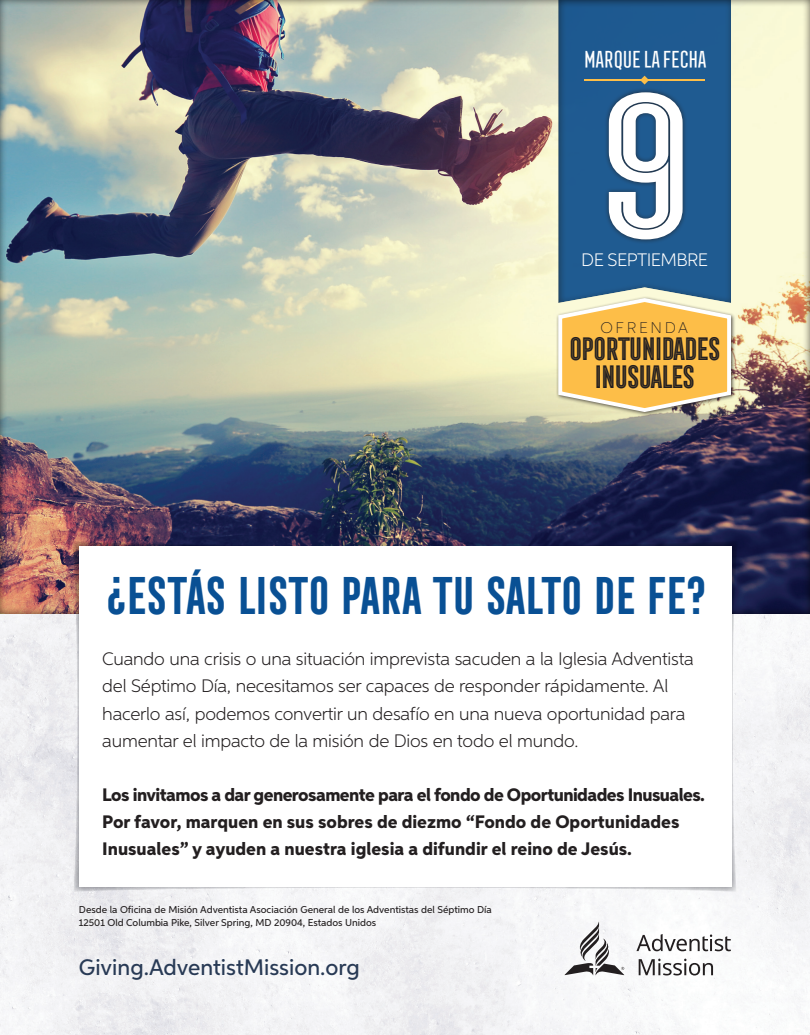
<style>
.page{position:relative;width:810px;height:1035px;background:#fff}
.page>*{position:absolute;margin:0;border:0;box-sizing:border-box;transform-origin:0 0}
.t1{font:186.25px "Frontage Condensed Inline";color:#fff;scale:1.2 1}
.t2{font:700 48.75px "Frontage Condensed";letter-spacing:-.13em;color:#095094}
.t3{font:29.75px/28.8px "Frontage Condensed Inline";letter-spacing:-.16em;color:#231f20;text-align:center}
.t4{font:23.12px "Frontage Condensed";letter-spacing:-.17em;color:#fff}
.t5{font:500 22.5px "Neutro";color:#283a55}
.t6{font:300 18.12px/27.1px "Neutro";letter-spacing:-.01em;color:#231f20}
.t7{font:800 18.12px/27.1px "Neutro";color:#231f20}
.t8{font:300 18.12px "Neutro";letter-spacing:-.03em;color:#fff}
.t9{font:100 15.5px "Neutro";letter-spacing:.175em;color:#231f20}
.t10{font:500 10px/13.8px "Neutro";color:#231f20}
</style>
<div class="page">
<img style="left:0;top:615px;width:810px;height:420px">
<div style="left:0;top:0;width:810px;height:615px;background:#231f20;opacity:.75"></div>
<svg style="left:72px;top:541px;width:666px;height:351px"></svg>
<div style="left:79px;top:546px;width:652px;height:341px;background:#fff"></div>
<div style="left:556px;top:296px;width:180px;height:121px;background:#231f20;opacity:.75"></div>
<svg style="left:556px;top:296px;width:177px;height:118px;background:#f5c567"></svg>
<svg style="left:636px;top:934px;width:95px;height:17px"></svg>
<svg style="left:639px;top:959px;width:74px;height:16px"></svg>
<svg style="left:564px;top:922px;width:60px;height:53px"></svg>
<div style="left:558px;top:0;width:175px;height:304px;background:#231f20;opacity:.75"></div>
<svg style="left:640px;top:76px;width:9px;height:9px"></svg>
<hr style="left:584px;top:79px;width:121px;height:2px;background:#fdbe48">
<div style="left:604px;top:88px;width:84px;height:157px;background:#231f20;opacity:.75"></div>
<p class="t4" style="left:582px;top:47px;width:128px">MARQUE LA FECHA</p>
<h1 class="t1" style="left:575px;top:61px;width:108px">9</h1>
<p class="t8" style="left:581px;top:249px;width:128px">DE SEPTIEMBRE</p>
<p class="t9" style="left:600px;top:318px;width:89px">OFRENDA</p>
<h3 class="t3" style="left:566px;top:334px;width:157px">OPORTUNIDADES<br>INUSUALES</h3>
<h2 class="t2" style="left:102px;top:568px;width:607px">¿ESTÁS LISTO PARA TU SALTO DE FE?</h2>
<p class="t6" style="left:102px;top:645px;width:593px">Cuando una crisis o una situación imprevista sacuden a la Iglesia Adventista del Séptimo Día, necesitamos ser capaces de responder rápidamente. Al hacerlo así, podemos convertir un desafío en una nueva oportunidad para aumentar el impacto de la misión de Dios en todo el mundo.</p>
<p class="t7" style="left:102px;top:782px;width:604px">Los invitamos a dar generosamente para el fondo de Oportunidades Inusuales.<br>Por favor, marquen en sus sobres de diezmo “Fondo de Oportunidades<br>Inusuales” y ayuden a nuestra iglesia a difundir el reino de Jesús.</p>
<p class="t10" style="left:79px;top:902px;width:414px">Desde la Oficina de Misión Adventista Asociación General de los Adventistas del Séptimo Día<br>12501 Old Columbia Pike, Silver Spring, MD 20904, Estados Unidos</p>
<p class="t5" style="left:79px;top:954px;width:282px">Giving.AdventistMission.org</p>
</div>
